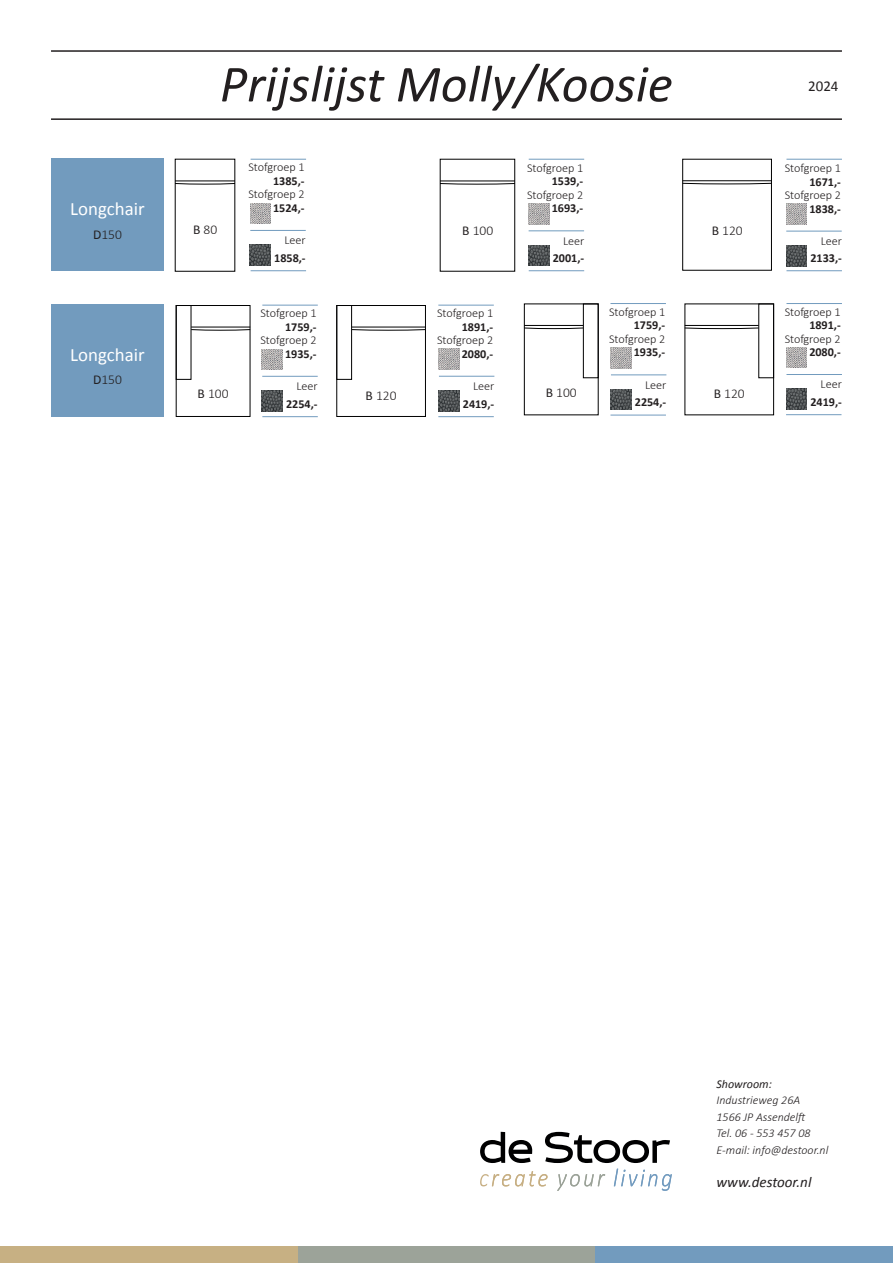
<style>
.page{position:relative;width:893px;height:1263px;background:#fff}
.page>*{position:absolute;margin:0;border:0;box-sizing:border-box;transform-origin:0 0}
.t1{font:italic 52.5px "Calibri";color:#231f20}
.t2{font:18.9px "Calibri";color:#fff}
.t3{font:italic 15px "Calibri";color:#231f20}
.t4{font:15px "Calibri";color:#231f20}
.t5{font:300 13.5px "Calibri";color:#231f20}
.t6{font:300 12.15px "Calibri";color:#231f20}
.t7{font:700 12.15px "Calibri";color:#231f20}
.t8{font:italic 300 12px/16.5px "Calibri";color:#231f20}
.t9{font:italic 12px "Calibri";color:#231f20}
.s1{font-weight:400}
</style>
<div class="page">
<div style="left:0;top:1246px;width:298px;height:17px;background:#c7b083"></div>
<div style="left:298px;top:1246px;width:297px;height:17px;background:#9ca399"></div>
<div style="left:595px;top:1246px;width:298px;height:17px;background:#729bbe"></div>
<hr style="left:51px;top:50px;width:791px;height:2px;background:#231f20">
<hr style="left:51px;top:118px;width:791px;height:2px;background:#231f20">
<div style="left:51px;top:159px;width:113px;height:112px;background:#729bbe"></div>
<div style="left:51px;top:304px;width:113px;height:113px;background:#729bbe"></div>
<hr style="left:251px;top:159px;width:55px;height:1px;background:#729bbe">
<hr style="left:251px;top:270px;width:55px;height:1px;background:#729bbe">
<hr style="left:529px;top:159px;width:55px;height:1px;background:#729bbe">
<hr style="left:529px;top:270px;width:55px;height:1px;background:#729bbe">
<hr style="left:786px;top:159px;width:56px;height:1px;background:#729bbe">
<hr style="left:786px;top:270px;width:56px;height:1px;background:#729bbe">
<hr style="left:262px;top:305px;width:56px;height:1px;background:#729bbe">
<hr style="left:262px;top:416px;width:56px;height:1px;background:#729bbe">
<hr style="left:438px;top:305px;width:56px;height:1px;background:#729bbe">
<hr style="left:438px;top:416px;width:56px;height:1px;background:#729bbe">
<svg style="left:174px;top:180px;width:62px;height:5px"></svg>
<svg style="left:439px;top:180px;width:77px;height:5px"></svg>
<div style="left:682px;top:159px;width:90px;height:112px;border:1px solid #000001"></div>
<svg style="left:682px;top:180px;width:90px;height:5px"></svg>
<div style="left:176px;top:305px;width:74px;height:112px;border:1px solid #000001"></div>
<svg style="left:191px;top:326px;width:60px;height:5px"></svg>
<div style="left:176px;top:305px;width:15px;height:75px;border:1px solid #000001"></div>
<div style="left:336px;top:305px;width:90px;height:112px;border:1px solid #000001"></div>
<svg style="left:352px;top:326px;width:74px;height:5px"></svg>
<div style="left:336px;top:305px;width:16px;height:75px;border:1px solid #000001"></div>
<hr style="left:610px;top:303px;width:56px;height:1px;background:#729bbe">
<hr style="left:610px;top:415px;width:56px;height:1px;background:#729bbe">
<hr style="left:786px;top:303px;width:56px;height:1px;background:#729bbe">
<div style="left:524px;top:303px;width:75px;height:112px;border:1px solid #000001"></div>
<svg style="left:523px;top:325px;width:60px;height:4px"></svg>
<div style="left:583px;top:303px;width:16px;height:75px;border:1px solid #000001"></div>
<svg style="left:684px;top:325px;width:74px;height:4px"></svg>
<div style="left:758px;top:303px;width:16px;height:75px;border:1px solid #000001"></div>
<img style="left:250px;top:245px;width:20px;height:20px">
<img style="left:250px;top:203px;width:20px;height:21px">
<img style="left:529px;top:245px;width:20px;height:21px">
<img style="left:529px;top:204px;width:20px;height:20px">
<hr style="left:529px;top:230px;width:55px;height:1px;background:#709bbd">
<img style="left:786px;top:246px;width:21px;height:20px">
<img style="left:786px;top:204px;width:21px;height:20px">
<hr style="left:786px;top:231px;width:56px;height:1px;background:#709bbd">
<hr style="left:250px;top:230px;width:56px;height:1px;background:#729bbe">
<img style="left:262px;top:391px;width:20px;height:20px">
<img style="left:262px;top:349px;width:20px;height:20px">
<hr style="left:262px;top:376px;width:56px;height:1px;background:#729bbe">
<img style="left:439px;top:391px;width:20px;height:20px">
<img style="left:439px;top:349px;width:20px;height:20px">
<hr style="left:439px;top:376px;width:55px;height:1px;background:#729bbe">
<img style="left:611px;top:389px;width:20px;height:21px">
<img style="left:611px;top:348px;width:20px;height:20px">
<hr style="left:611px;top:374px;width:55px;height:1px;background:#729bbe">
<hr style="left:786px;top:414px;width:55px;height:1px;background:#729bbe">
<img style="left:786px;top:389px;width:21px;height:20px">
<img style="left:786px;top:347px;width:21px;height:21px">
<hr style="left:786px;top:374px;width:56px;height:1px;background:#729bbe">
<svg style="left:480px;top:1132px;width:52px;height:31px"></svg>
<svg style="left:545px;top:1132px;width:125px;height:31px"></svg>
<svg style="left:480px;top:1171px;width:67px;height:15px"></svg>
<svg style="left:557px;top:1174px;width:48px;height:17px"></svg>
<svg style="left:614px;top:1169px;width:58px;height:22px"></svg>
<h2 class="t2" style="left:70px;top:195px;width:76px">Longchair</h2>
<p class="t5" style="left:93px;top:226px;width:30px"><span class="s1">D</span>150</p>
<h2 class="t2" style="left:70px;top:342px;width:76px">Longchair</h2>
<p class="t5" style="left:93px;top:371px;width:30px"><span class="s1">D</span>150</p>
<h1 class="t1" style="left:220px;top:47px;width:454px">Prijslijst Molly/Koosie</h1>
<p class="t4" style="left:808px;top:75px;width:32px">2024</p>
<p class="t6" style="left:248px;top:160px;width:58px">Stofgroep 1</p>
<p class="t7" style="left:273px;top:172px;width:33px">1385,-</p>
<p class="t6" style="left:248px;top:187px;width:58px">Stofgroep 2</p>
<p class="t7" style="left:273px;top:199px;width:33px">1524,-</p>
<p class="t6" style="left:527px;top:160px;width:58px">Stofgroep 1</p>
<p class="t7" style="left:552px;top:173px;width:33px">1539,-</p>
<p class="t6" style="left:527px;top:187px;width:58px">Stofgroep 2</p>
<p class="t7" style="left:552px;top:200px;width:33px">1693,-</p>
<p class="t6" style="left:785px;top:161px;width:58px">Stofgroep 1</p>
<p class="t7" style="left:809px;top:173px;width:33px">1671,-</p>
<p class="t6" style="left:785px;top:188px;width:58px">Stofgroep 2</p>
<p class="t7" style="left:809px;top:200px;width:33px">1838,-</p>
<p class="t5" style="left:193px;top:221px;width:26px"><span class="s1">B</span> 80</p>
<p class="t5" style="left:462px;top:222px;width:32px"><span class="s1">B</span> 100</p>
<p class="t6" style="left:284px;top:233px;width:23px">Leer</p>
<p class="t7" style="left:274px;top:249px;width:33px">1858,-</p>
<p class="t6" style="left:563px;top:233px;width:23px">Leer</p>
<p class="t7" style="left:553px;top:249px;width:33px">2001,-</p>
<p class="t5" style="left:712px;top:222px;width:32px"><span class="s1">B</span> 120</p>
<p class="t6" style="left:821px;top:233px;width:23px">Leer</p>
<p class="t7" style="left:810px;top:250px;width:33px">2133,-</p>
<p class="t6" style="left:260px;top:306px;width:58px">Stofgroep 1</p>
<p class="t7" style="left:285px;top:318px;width:33px">1759,-</p>
<p class="t6" style="left:260px;top:333px;width:58px">Stofgroep 2</p>
<p class="t7" style="left:285px;top:345px;width:33px">1935,-</p>
<p class="t6" style="left:437px;top:306px;width:58px">Stofgroep 1</p>
<p class="t7" style="left:462px;top:318px;width:33px">1891,-</p>
<p class="t6" style="left:437px;top:333px;width:58px">Stofgroep 2</p>
<p class="t7" style="left:462px;top:345px;width:33px">2080,-</p>
<p class="t6" style="left:609px;top:304px;width:58px">Stofgroep 1</p>
<p class="t7" style="left:634px;top:317px;width:33px">1759,-</p>
<p class="t6" style="left:609px;top:331px;width:58px">Stofgroep 2</p>
<p class="t7" style="left:634px;top:344px;width:33px">1935,-</p>
<p class="t6" style="left:785px;top:304px;width:58px">Stofgroep 1</p>
<p class="t7" style="left:809px;top:316px;width:33px">1891,-</p>
<p class="t6" style="left:785px;top:331px;width:58px">Stofgroep 2</p>
<p class="t7" style="left:809px;top:343px;width:33px">2080,-</p>
<p class="t6" style="left:645px;top:377px;width:23px">Leer</p>
<p class="t7" style="left:635px;top:394px;width:33px">2254,-</p>
<p class="t6" style="left:473px;top:378px;width:23px">Leer</p>
<p class="t7" style="left:463px;top:395px;width:33px">2419,-</p>
<p class="t6" style="left:296px;top:378px;width:23px">Leer</p>
<p class="t7" style="left:286px;top:395px;width:33px">2254,-</p>
<p class="t5" style="left:198px;top:385px;width:32px"><span class="s1">B</span> 100</p>
<p class="t5" style="left:366px;top:387px;width:32px"><span class="s1">B</span> 120</p>
<p class="t5" style="left:546px;top:384px;width:32px"><span class="s1">B</span> 100</p>
<p class="t5" style="left:714px;top:385px;width:32px"><span class="s1">B</span> 120</p>
<p class="t6" style="left:821px;top:377px;width:23px">Leer</p>
<p class="t7" style="left:810px;top:393px;width:33px">2419,-</p>
<p class="t9" style="left:716px;top:1075px;width:57px">Showroom:</p>
<p class="t8" style="left:716px;top:1092px;width:113px">Industrieweg 26A<br>1566 JP Assendelft<br>Tel. 06 - 553 457 08<br>E-mail: info@destoor.nl</p>
<p class="t3" style="left:716px;top:1171px;width:96px">www.destoor.nl</p>
</div>
